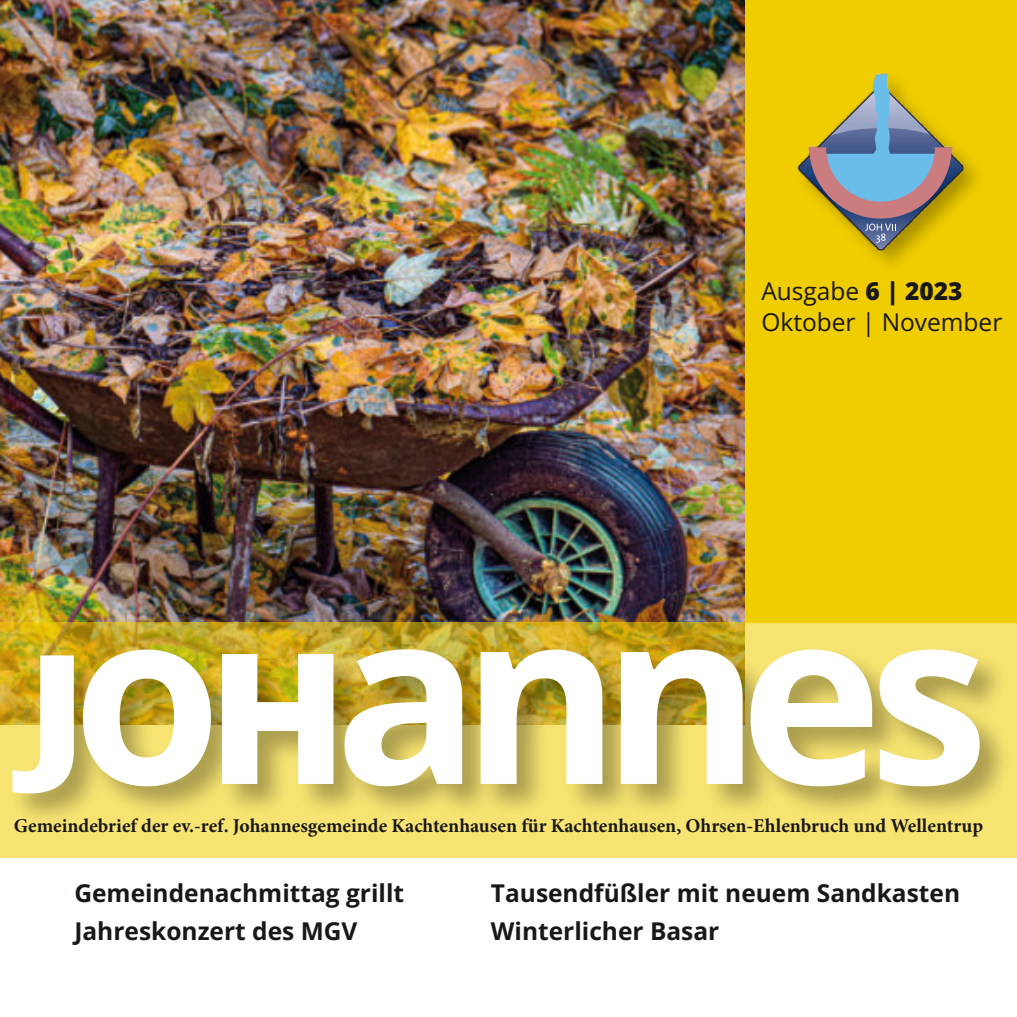
<style>
.page{position:relative;width:1017px;height:1017px;background:#fff}
.page>*{position:absolute;margin:0;border:0;box-sizing:border-box;transform-origin:0 0}
.t1{font:700 241.67px "Open Sans";letter-spacing:-.075em;color:#fff}
.t2{font:700 24.5px/38.5px "Open Sans";color:#1a171b}
.t3{font:24.5px/31.5px "Open Sans";color:#1a171b}
.t4{font:700 19.6px "Minion Pro";color:#1a171b}
.s1{font-weight:800}
.s2{font-weight:800;font-size:147.17px}
.s3{font-weight:800;font-size:182.17px}
</style>
<div class="page">
<div style="left:0;top:0;width:1017px;height:623px;background:#efcd00"></div>
<img style="left:796px;top:73px;width:171px;height:184px">
<img style="left:0;top:0;width:744px;height:623px">
<div style="left:0;top:623px;width:1017px;height:235px;background:#efcd00;opacity:.56"></div>
<img style="left:12px;top:647px;width:1000px;height:179px">
<svg style="left:799px;top:75px;width:165px;height:176px"></svg>
<p class="t3" style="left:761px;top:274px;width:242px">Ausgabe <span class="s1">6 | 2023<br></span>Oktober | November</p>
<h1 class="t1" style="left:26px;top:526px;width:964px"><span class="s2">J</span>o<span class="s3">H</span>annes</h1>
<p class="t4" style="left:14px;top:818px;width:971px">Gemeindebrief der ev.-ref. Johannesgemeinde Kachtenhausen für Kachtenhausen, Ohrsen-Ehlenbruch und Wellentrup</p>
<p class="t2" style="left:74px;top:873px;width:331px">Gemeindenachmittag grillt<br>Jahreskonzert des MGV</p>
<p class="t2" style="left:491px;top:873px;width:471px">Tausendfüßler mit neuem Sandkasten<br>Winterlicher Basar</p>
</div>
